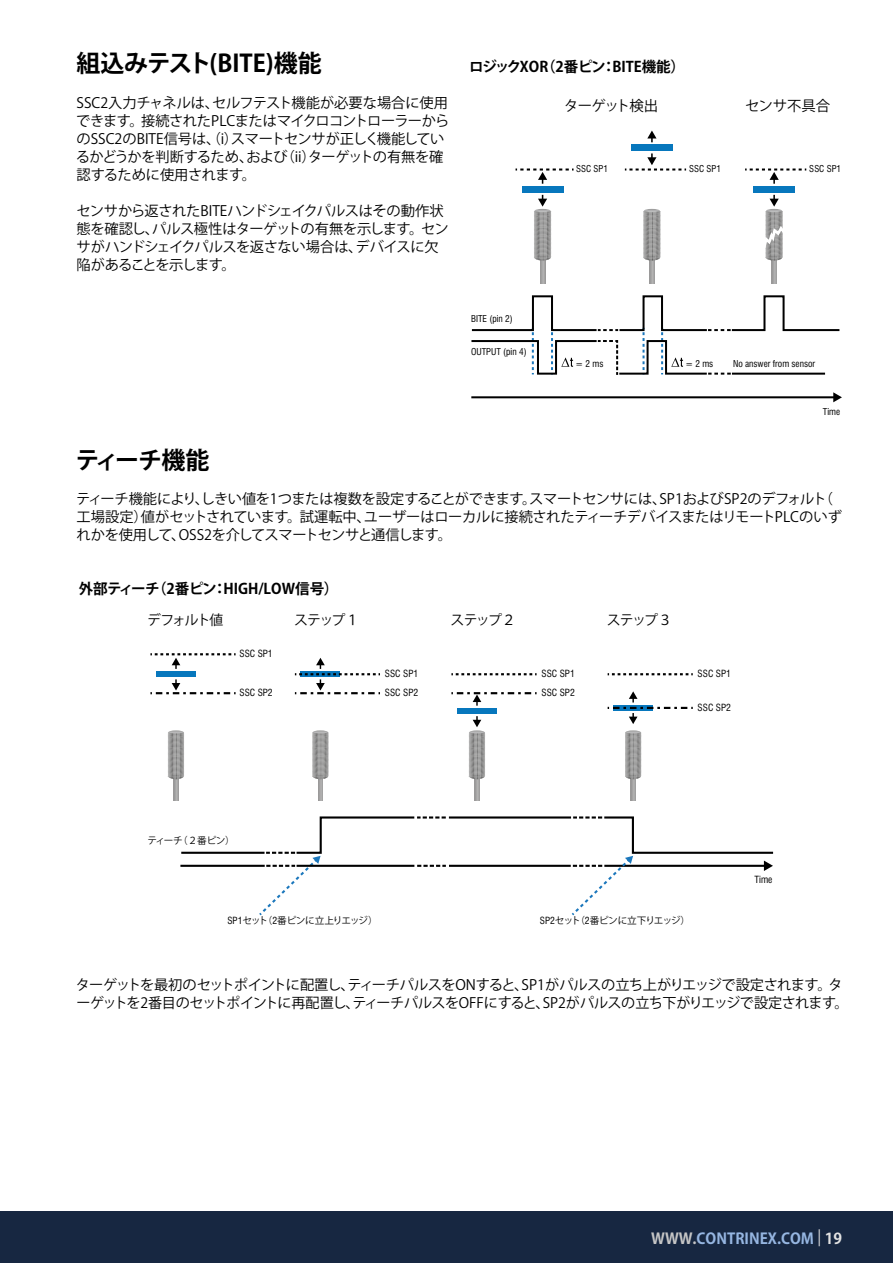
<style>
.page{position:relative;width:893px;height:1263px;background:#fff}
.page>*{position:absolute;margin:0;border:0;box-sizing:border-box;transform-origin:0 0}
.t1{font:700 24px "Koz Go Pro";color:#000}
.t2{font:700 24px "Koz Go Pro";letter-spacing:-.025em;color:#000}
.t3{font:700 15px "Koz Go Pro";color:#96b6e1}
.t4{font:700 14.55px "Koz Go Pro";color:#000}
.t5{font:14.4px "Koz Go Pr 6 N Regular 90 msp RKSJ H";letter-spacing:-.065em;color:#000}
.t6{font:14.4px "Koz Go Pr 6 N Regular 90 msp RKSJ H";letter-spacing:-.03em;color:#000}
.t7{font:14.25px/18px "Koz Go Pro";letter-spacing:-.02em;color:#000}
.t8{font:13.8px "Koz Go Pr 6 N Regular 90 msp RKSJ H";letter-spacing:-.09em;color:#000}
.t9{font:condensed 9.6px "Swiss 721 BT";color:#000}
.t10{font:9.6px "Koz Go Pr 6 N Regular 90 msp RKSJ H";letter-spacing:-.075em;color:#000}
.t11{font:9.6px "Koz Go Pr 6 N Regular 90 msp RKSJ H";letter-spacing:-.04em;color:#000}
.t12{font:condensed 9.15px "Swiss 721 BT";color:#000}
.s1{font-family:"Swiss 721 BT";font-stretch:condensed}
.s2{color:#c6c6c6}
.s3{font-weight:400;color:#e3e3e3}
.s4{color:#e3e3e3}
</style>
<div class="page">
<div style="left:0;top:1212px;width:893px;height:51px;background:#172741"></div>
<hr style="left:471px;top:396px;width:364px;height:2px;background:#000">
<svg style="left:833px;top:392px;width:9px;height:10px"></svg>
<svg style="left:515px;top:168px;width:325px;height:164px"></svg>
<svg style="left:471px;top:328px;width:259px;height:47px"></svg>
<hr style="left:732px;top:373px;width:93px;height:2px;background:#000">
<div style="left:772px;top:257px;width:5px;height:26px;background:#acacac"></div>
<div style="left:753px;top:186px;width:42px;height:6px;background:#0777bd"></div>
<svg style="left:745px;top:168px;width:61px;height:16px"></svg>
<div style="left:650px;top:257px;width:5px;height:26px;background:#aaa9a9"></div>
<svg style="left:643px;top:209px;width:18px;height:52px"></svg>
<svg style="left:647px;top:131px;width:9px;height:11px"></svg>
<div style="left:631px;top:145px;width:42px;height:6px;background:#0777bd"></div>
<svg style="left:625px;top:153px;width:61px;height:18px"></svg>
<svg style="left:756px;top:195px;width:41px;height:66px"></svg>
<div style="left:174px;top:775px;width:5px;height:26px;background:#aaa"></div>
<svg style="left:167px;top:730px;width:17px;height:49px"></svg>
<svg style="left:150px;top:679px;width:86px;height:15px"></svg>
<div style="left:156px;top:671px;width:40px;height:6px;background:#0777bd"></div>
<svg style="left:150px;top:653px;width:86px;height:16px"></svg>
<div style="left:318px;top:775px;width:5px;height:26px;background:#adacac"></div>
<svg style="left:312px;top:730px;width:17px;height:49px"></svg>
<svg style="left:295px;top:658px;width:85px;height:36px"></svg>
<hr style="left:475px;top:775px;width:4px;height:26px;background:#a7a6a6">
<svg style="left:451px;top:692px;width:86px;height:14px"></svg>
<svg style="left:468px;top:716px;width:17px;height:63px"></svg>
<div style="left:457px;top:708px;width:40px;height:6px;background:#0777bd"></div>
<svg style="left:451px;top:673px;width:86px;height:2px"></svg>
<div style="left:631px;top:775px;width:5px;height:26px;background:#acacac"></div>
<svg style="left:625px;top:730px;width:17px;height:49px"></svg>
<svg style="left:608px;top:673px;width:85px;height:2px"></svg>
<svg style="left:608px;top:691px;width:85px;height:33px"></svg>
<svg style="left:180px;top:816px;width:593px;height:100px"></svg>
<h1 class="t1" style="left:77px;top:48px;width:247px">組込みテスト(BITE)機能</h1>
<p class="t4" style="left:469px;top:57px;width:217px">ロジックXOR（2番ピン：BITE機能）</p>
<p class="t7" style="left:76px;top:94px;width:375px">SSC2入力チャネルは、セルフテスト機能が必要な場合に使用できます。接続されたPLCまたはマイクロコントローラーからのSSC2のBITE信号は、（i）スマートセンサが正しく機能しているかどうかを判断するため、および（ii）ターゲットの有無を確認するために使用されます。</p>
<p class="t7" style="left:76px;top:202px;width:374px">センサから返されたBITEハンドシェイクパルスはその動作状態を確認し、パルス極性はターゲットの有無を示します。センサがハンドシェイクパルスを返さない場合は、デバイスに欠陥があることを示します。</p>
<p class="t5" style="left:564px;top:97px;width:96px">ターゲット検出</p>
<p class="t6" style="left:745px;top:97px;width:87px">センサ不具合</p>
<p class="t12" style="left:576px;top:163px;width:33px">SSC SP1</p>
<p class="t12" style="left:689px;top:163px;width:33px">SSC SP1</p>
<p class="t12" style="left:809px;top:163px;width:33px">SSC SP1</p>
<p class="t12" style="left:471px;top:314px;width:43px">BITE (pin 2)</p>
<p class="t12" style="left:471px;top:346px;width:57px">OUTPUT (pin 4)</p>
<p class="t12" style="left:576px;top:358px;width:29px">= 2 ms</p>
<p class="t12" style="left:685px;top:358px;width:29px">= 2 ms</p>
<p class="t12" style="left:733px;top:358px;width:84px">No answer from sensor</p>
<p class="t12" style="left:823px;top:406px;width:19px">Time</p>
<h1 class="t2" style="left:76px;top:445px;width:135px">ティーチ機能</h1>
<p class="t7" style="left:76px;top:490px;width:767px">ティーチ機能により、しきい値を1つまたは複数を設定することができます。スマートセンサには、SP1およびSP2のデフォルト（工場設定）値がセットされています。試運転中、ユーザーはローカルに接続されたティーチデバイスまたはリモートPLCのいずれかを使用して、OSS2を介してスマートセンサと通信します。</p>
<p class="t4" style="left:79px;top:579px;width:261px">外部ティーチ（2番ピン：HIGH/LOW信号）</p>
<p class="t8" style="left:147px;top:612px;width:78px">デフォルト値</p>
<p class="t8" style="left:294px;top:612px;width:67px">ステップ１</p>
<p class="t8" style="left:451px;top:612px;width:67px">ステップ２</p>
<p class="t8" style="left:607px;top:612px;width:67px">ステップ３</p>
<p class="t9" style="left:239px;top:648px;width:35px">SSC SP1</p>
<p class="t9" style="left:239px;top:687px;width:35px">SSC SP2</p>
<p class="t9" style="left:385px;top:668px;width:35px">SSC SP1</p>
<p class="t9" style="left:385px;top:687px;width:35px">SSC SP2</p>
<p class="t9" style="left:541px;top:668px;width:35px">SSC SP1</p>
<p class="t9" style="left:697px;top:668px;width:35px">SSC SP1</p>
<p class="t9" style="left:697px;top:702px;width:35px">SSC SP2</p>
<p class="t9" style="left:541px;top:687px;width:35px">SSC SP2</p>
<p class="t11" style="left:147px;top:835px;width:89px">ティーチ（２番ピン）</p>
<p class="t10" style="left:227px;top:915px;width:152px"><span class="s1">SP1</span>セット（<span class="s1">2</span>番ピンに立上りエッジ）</p>
<p class="t10" style="left:540px;top:915px;width:152px"><span class="s1">SP2</span>セット（<span class="s1">2</span>番ピンに立下りエッジ）</p>
<p class="t9" style="left:754px;top:873px;width:20px">Time</p>
<p class="t7" style="left:76px;top:976px;width:774px">ターゲットを最初のセットポイントに配置し、ティーチパルスをONすると、SP1がパルスの立ち上がりエッジで設定されます。ターゲットを2番目のセットポイントに再配置し、ティーチパルスをOFFにすると、SP2がパルスの立ち下がりエッジで設定されます。</p>
<p class="t3" style="left:651px;top:1228px;width:192px"><span class="s2">WWW.</span>CONTRINEX.COM <span class="s3">|</span> <span class="s4">19</span></p>
</div>
